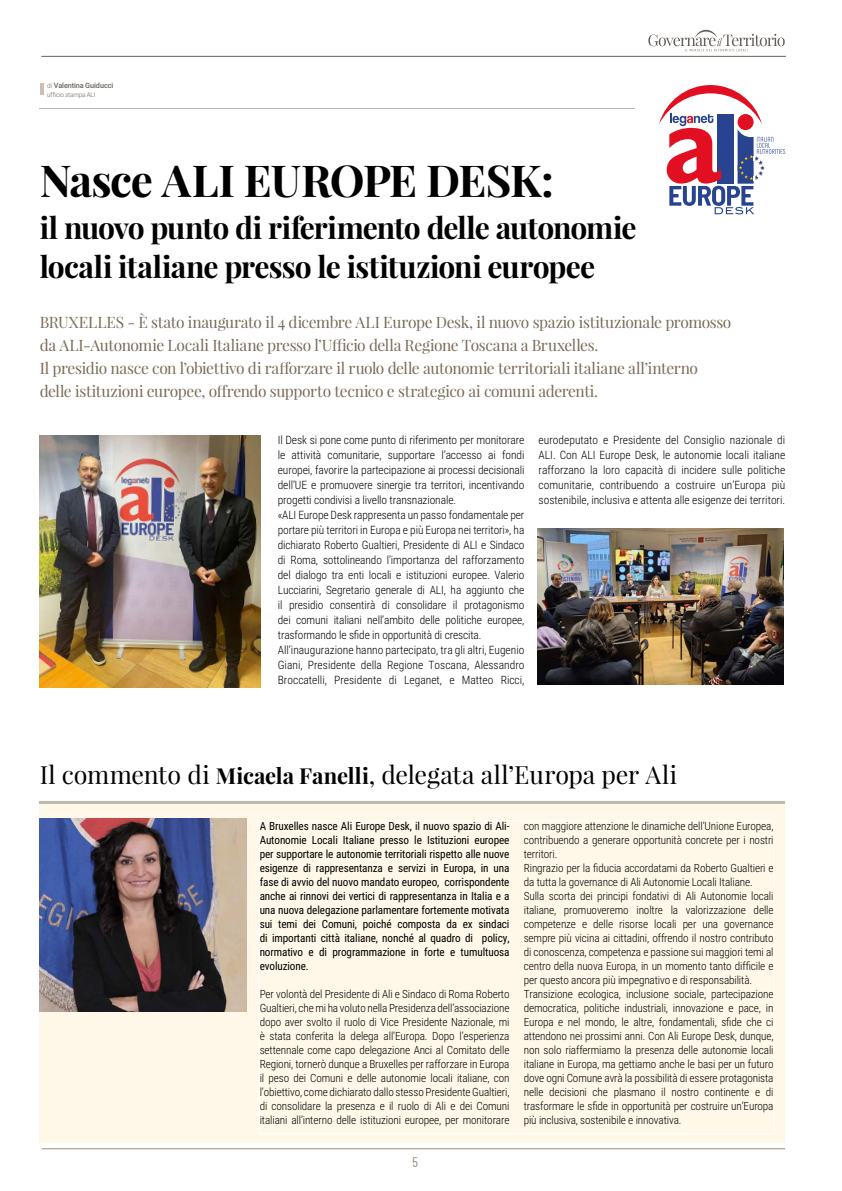
<style>
.page{position:relative;width:842px;height:1191px;background:#fff}
.page>*{position:absolute;margin:0;border:0;box-sizing:border-box;transform-origin:0 0}
.t1{font:700 44px "Playfair Display";letter-spacing:-.03em;color:#000}
.t2{font:700 30px/39px "Playfair Display";letter-spacing:-.025em;color:#000}
.t3{font:25px "Playfair Display";letter-spacing:-.005em;color:#000}
.t4{font:15.7px/23px "Playfair Display";letter-spacing:-.02em;color:#7a6b59}
.t5{font:14px "Barlow Condensed";color:#a48a7a}
.t6{font:300 11.5px/15px "Roboto Condensed";letter-spacing:-.01em;color:#000}
.t7{font:300 11.3px/14px "Roboto Condensed";letter-spacing:-.01em;color:#000;text-align:justify}
.t8{font:11.3px/14px "Roboto Condensed";letter-spacing:-.01em;color:#000;text-align:justify}
.t9{font:500 7.3px "Roboto";letter-spacing:-.01em;color:#666158}
.t10{font:300 6.5px "Roboto";letter-spacing:-.015em;color:#666158;scale:.96 1}
.s1{font-weight:300;font-size:6.5px}
.s2{font-weight:700;font-size:22px}
</style>
<div class="page">
<hr style="left:41px;top:1148px;width:744px;height:1px;background:#a48a7a">
<svg style="left:648px;top:30px;width:137px;height:21px"></svg>
<hr style="left:41px;top:56px;width:745px;height:1px;background:#666158">
<div style="left:40px;top:800px;width:745px;height:342px;background:#fff8e8"></div>
<div style="left:259px;top:820px;width:516px;height:314px;border:1px solid #fff"></div>
<hr style="left:40px;top:108px;width:595px;height:1px;background:#b9bcb5">
<img style="left:40px;top:819px;width:207px;height:192px">
<hr style="left:40px;top:801px;width:745px;height:2px;background:#b9bcb5">
<svg style="left:659px;top:85px;width:126px;height:129px"></svg>
<img style="left:40px;top:435px;width:220px;height:252px">
<img style="left:538px;top:529px;width:245px;height:155px">
<hr style="left:40px;top:83px;width:4px;height:12px;background:#cdbfb1">
<p class="t9" style="left:47px;top:81px;width:68px"><span class="s1">di</span> Valentina Guiducci</p>
<p class="t10" style="left:47px;top:90px;width:52px">ufficio stampa ALI</p>
<h1 class="t1" style="left:40px;top:153px;width:516px">Nasce ALI EUROPE DESK:</h1>
<h2 class="t2" style="left:40px;top:208px;width:598px">il nuovo punto di riferimento delle autonomie locali italiane presso le istituzioni europee</h2>
<p class="t4" style="left:40px;top:310px;width:693px">BRUXELLES - È stato inaugurato il 4 dicembre ALI Europe Desk, il nuovo spazio istituzionale promosso da ALI-Autonomie Locali Italiane presso l’Ufficio della Regione Toscana a Bruxelles.<br>Il presidio nasce con l’obiettivo di rafforzare il ruolo delle autonomie territoriali italiane all’interno delle istituzioni europee, offrendo supporto tecnico e strategico ai comuni aderenti.</p>
<p class="t6" style="left:278px;top:432px;width:248px">Il Desk si pone come punto di riferimento per monitorare le attività comunitarie, supportare l’accesso ai fondi europei, favorire la partecipazione ai processi decisionali dell’UE e promuovere sinergie tra territori, incentivando progetti condivisi a livello transnazionale.<br>«ALI Europe Desk rappresenta un passo fondamentale per portare più territori in Europa e più Europa nei territori», ha dichiarato Roberto Gualtieri, Presidente di ALI e Sindaco di Roma, sottolineando l’importanza del rafforzamento del dialogo tra enti locali e istituzioni europee. Valerio Lucciarini, Segretario generale di ALI, ha aggiunto che il presidio consentirà di consolidare il protagonismo dei comuni italiani nell’ambito delle politiche europee, trasformando le sfide in opportunità di crescita.<br>All’inaugurazione hanno partecipato, tra gli altri, Eugenio Giani, Presidente della Regione Toscana, Alessandro Broccatelli, Presidente di Leganet, e Matteo Ricci,</p>
<p class="t6" style="left:539px;top:432px;width:248px;text-align:justify">eurodeputato e Presidente del Consiglio nazionale di ALI. Con ALI Europe Desk, le autonomie locali italiane rafforzano la loro capacità di incidere sulle politiche comunitarie, contribuendo a costruire un’Europa più sostenibile, inclusiva e attenta alle esigenze dei territori.</p>
<h3 class="t3" style="left:40px;top:758px;width:639px">Il commento di <span class="s2">Micaela Fanelli</span>, delegata all’Europa per Ali</h3>
<p class="t8" style="left:260px;top:818px;width:251px">A Bruxelles nasce Ali Europe Desk, il nuovo spazio di Ali-Autonomie Locali Italiane presso le Istituzioni europee per supportare le autonomie territoriali rispetto alle nuove esigenze di rappresentanza e servizi in Europa, in una fase di avvio del nuovo mandato europeo, corrispondente anche ai rinnovi dei vertici di rappresentanza in Italia e a una nuova delegazione parlamentare fortemente motivata sui temi dei Comuni, poiché composta da ex sindaci di importanti città italiane, nonché al quadro di policy, normativo e di programmazione in forte e tumultuosa evoluzione.</p>
<p class="t7" style="left:260px;top:986px;width:251px">Per volontà del Presidente di Ali e Sindaco di Roma Roberto Gualtieri, che mi ha voluto nella Presidenza dell’associazione dopo aver svolto il ruolo di Vice Presidente Nazionale, mi è stata conferita la delega all’Europa. Dopo l’esperienza settennale come capo delegazione Anci al Comitato delle Regioni, tornerò dunque a Bruxelles per rafforzare in Europa il peso dei Comuni e delle autonomie locali italiane, con l’obiettivo, come dichiarato dallo stesso Presidente Gualtieri, di consolidare la presenza e il ruolo di Ali e dei Comuni italiani all’interno delle istituzioni europee, per monitorare</p>
<p class="t5" style="left:412px;top:1151px;width:7px">5</p>
<p class="t7" style="left:524px;top:818px;width:251px;text-align:left">con maggiore attenzione le dinamiche dell’Unione Europea, contribuendo a generare opportunità concrete per i nostri territori.<br>Ringrazio per la fiducia accordatami da Roberto Gualtieri e da tutta la governance di Ali Autonomie Locali Italiane.<br>Sulla scorta dei principi fondativi di Ali Autonomie locali italiane, promuoveremo inoltre la valorizzazione delle competenze e delle risorse locali per una governance sempre più vicina ai cittadini, offrendo il nostro contributo di conoscenza, competenza e passione sui maggiori temi al centro della nuova Europa, in un momento tanto difficile e per questo ancora più impegnativo e di responsabilità.<br>Transizione ecologica, inclusione sociale, partecipazione democratica, politiche industriali, innovazione e pace, in Europa e nel mondo, le altre, fondamentali, sfide che ci attendono nei prossimi anni. Con Ali Europe Desk, dunque, non solo riaffermiamo la presenza delle autonomie locali italiane in Europa, ma gettiamo anche le basi per un futuro dove ogni Comune avrà la possibilità di essere protagonista nelle decisioni che plasmano il nostro continente e di trasformare le sfide in opportunità per costruire un’Europa più inclusiva, sostenibile e innovativa.</p>
</div>
